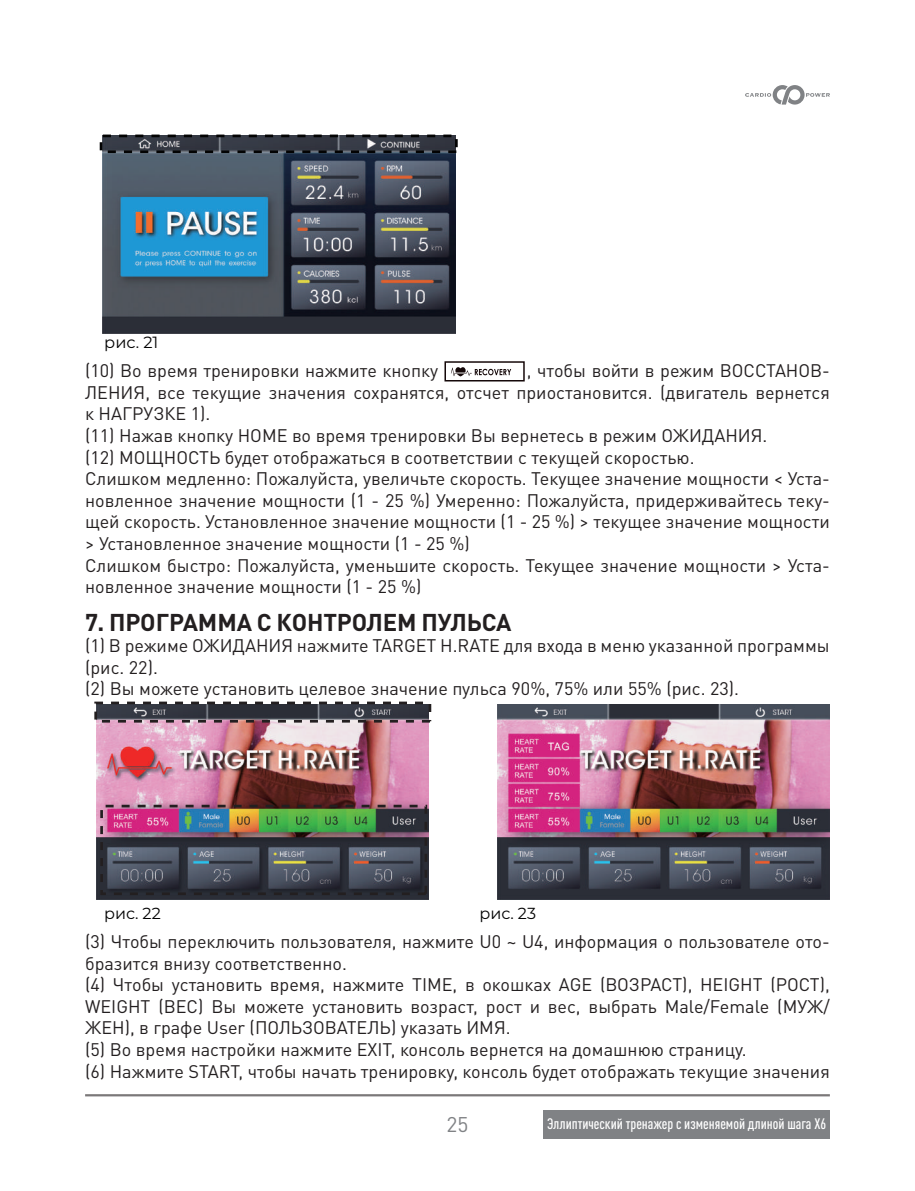
<style>
.page{position:relative;width:915px;height:1191px;background:#fff}
.page>*{position:absolute;margin:0;border:0;box-sizing:border-box;transform-origin:0 0}
.З2{font:700 24px "DIN Pro";letter-spacing:-.005em;color:#231f20}
.t1{font:21px "DIN Pro";color:#808285}
.Осн{font:18px/21.6px "DIN Pro";color:#231f20;text-align:justify}
.t2{font:16.2px "Montserrat";color:#030303}
.t3{font:16.05px "Montserrat";color:#030303}
.t4{font:500 condensed 15px "DIN Pro";color:#fff}
</style>
<div class="page">
<svg style="left:745px;top:85px;width:84px;height:20px"></svg>
<hr style="left:85px;top:1094px;width:744px;height:2px;background:#231f20">
<div style="left:543px;top:1109px;width:286px;height:29px;background:#808285"></div>
<img style="left:102px;top:139px;width:353px;height:194px">
<div style="left:100px;top:135px;width:357px;height:18px;border:3px dashed #030303"></div>
<div style="left:444px;top:361px;width:80px;height:20px;border:2px solid #150809"></div>
<svg style="left:451px;top:367px;width:60px;height:9px"></svg>
<img style="left:96px;top:705px;width:332px;height:194px">
<img style="left:497px;top:704px;width:332px;height:195px">
<div style="left:100px;top:804px;width:327px;height:91px;border:3px dashed #231f20"></div>
<div style="left:94px;top:701px;width:337px;height:21px;border:3px dashed #231f20"></div>
<p class="t2" style="left:104px;top:331px;width:56px">рис. 21</p>
<p class="Осн" style="left:85px;top:358px;width:354px">(10) Во время тренировки нажмите кнопку</p>
<p class="Осн" style="left:85px;top:358px;width:746px;text-indent:441px">, чтобы войти в режим ВОССТАНОВ-ЛЕНИЯ, все текущие значения сохранятся, отсчет приостановится. (двигатель вернется к НАГРУЗКЕ 1).</p>
<p class="Осн" style="left:85px;top:423px;width:683px">(11) Нажав кнопку HOME во время тренировки Вы вернетесь в режим ОЖИДАНИЯ.</p>
<p class="Осн" style="left:85px;top:444px;width:610px">(12) МОЩНОСТЬ будет отображаться в соответствии с текущей скоростью.</p>
<p class="Осн" style="left:85px;top:466px;width:746px">Слишком медленно: Пожалуйста, увеличьте скорость. Текущее значение мощности &lt; Уста&shy;новленное значение мощности (1 - 25 %) Умеренно: Пожалуйста, придерживайтесь теку&shy;щей скорость. Установленное значение мощности (1 - 25 %) &gt; текущее значение мощности &gt; Установленное значение мощности (1 - 25 %)</p>
<p class="Осн" style="left:85px;top:552px;width:746px">Слишком быстро: Пожалуйста, уменьшите скорость. Текущее значение мощности &gt; Уста&shy;новленное значение мощности (1 - 25 %)</p>
<p class="З2" style="left:85px;top:602px;width:428px">7. ПРОГРАММА С КОНТРОЛЕМ ПУЛЬСА</p>
<p class="Осн" style="left:85px;top:633px;width:746px">(1) В режиме ОЖИДАНИЯ нажмите TARGET H.RATE для входа в меню указанной программы (рис. 22).</p>
<p class="Осн" style="left:85px;top:676px;width:655px">(2) Вы можете установить целевое значение пульса 90%, 75% или 55% (рис. 23).</p>
<p class="t3" style="left:104px;top:902px;width:58px">рис. 22</p>
<p class="t3" style="left:479px;top:902px;width:58px">рис. 23</p>
<p class="Осн" style="left:85px;top:929px;width:746px">(3) Чтобы переключить пользователя, нажмите U0 ~ U4, информация о пользователе ото&shy;бразится внизу соответственно.</p>
<p class="Осн" style="left:85px;top:972px;width:746px">(4) Чтобы установить время, нажмите TIME, в окошках AGE (ВОЗРАСТ), HEIGHT (РОСТ), WEIGHT (ВЕС) Вы можете установить возраст, рост и вес, выбрать Male/Female (МУЖ/ ЖЕН), в графе User (ПОЛЬЗОВАТЕЛЬ) указать ИМЯ.</p>
<p class="Осн" style="left:85px;top:1037px;width:663px">(5) Во время настройки нажмите EXIT, консоль вернется на домашнюю страницу.</p>
<p class="Осн" style="left:85px;top:1058px;width:746px">(6) Нажмите START, чтобы начать тренировку, консоль будет отображать текущие значения</p>
<p class="t1" style="left:446px;top:1107px;width:23px">25</p>
<p class="t4" style="left:547px;top:1113px;width:280px">Эллиптический тренажер с изменяемой длиной шага X6</p>
</div>
